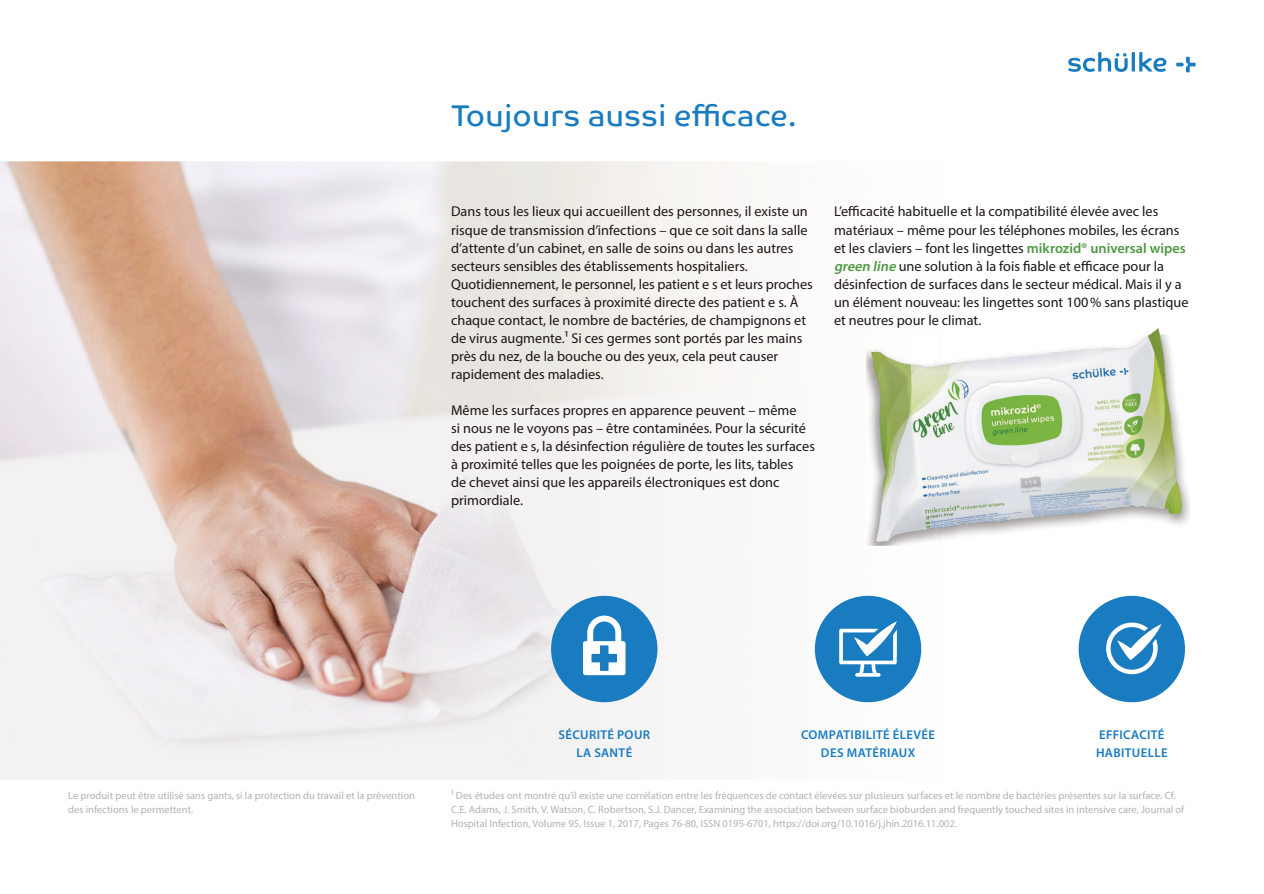
<style>
.page{position:relative;width:1264px;height:894px;background:#fff}
.page>*{position:absolute;margin:0;border:0;box-sizing:border-box;transform-origin:0 0}
.t1{font:30px "Co Text";color:#197bc0}
.t2{font:14.25px/18px "Myriad Pro";color:#1b1715}
.t3{font:600 12.75px/18px "Myriad Pro";letter-spacing:.03em;color:#197bc0;text-align:center}
.t4{font:10.5px/13.5px "Myriad Pro";color:#b3b2b1}
.s1{font-weight:600;color:#4f9843}
.s2{font-weight:600;font-style:italic;color:#4f9843}
</style>
<div class="page">
<svg style="left:1068px;top:52px;width:127px;height:20px"></svg>
<img style="left:0;top:161px;width:922px;height:617px">
<img style="left:866px;top:334px;width:323px;height:211px">
<img style="left:871px;top:326px;width:311px;height:216px">
<div style="left:1078px;top:595px;width:106px;height:107px;background:#197bc0;border-radius:50%"></div>
<svg style="left:1106px;top:622px;width:55px;height:52px"></svg>
<div style="left:814px;top:595px;width:107px;height:107px;background:#197bc0;border-radius:50%"></div>
<svg style="left:839px;top:621px;width:57px;height:55px"></svg>
<div style="left:551px;top:595px;width:106px;height:107px;background:#197bc0;border-radius:50%"></div>
<svg style="left:583px;top:615px;width:42px;height:60px"></svg>
<h1 class="t1" style="left:451px;top:103px;width:347px">Toujours aussi efficace.</h1>
<p class="t2" style="left:451px;top:204px;width:363px">Dans tous les lieux qui accueillent des personnes, il existe un risque de transmission d’infections – que ce soit dans la salle d’attente d’un cabinet, en salle de soins ou dans les autres secteurs sensibles des établissements hospitaliers.<br>Quotidiennement, le personnel, les patient e s et leurs proches touchent des surfaces à proximité directe des patient e s. À chaque contact, le nombre de bactéries, de champignons et de virus augmente.1 Si ces germes sont portés par les mains près du nez, de la bouche ou des yeux, cela peut causer rapidement des maladies.</p>
<p class="t2" style="left:451px;top:402px;width:365px">Même les surfaces propres en apparence peuvent – même<br>si nous ne le voyons pas – être contaminées. Pour la sécurité des patient e s, la désinfection régulière de toutes les surfaces à proximité telles que les poignées de porte, les lits, tables<br>de chevet ainsi que les appareils électroniques est donc primordiale.</p>
<p class="t2" style="left:834px;top:204px;width:356px">L’efficacité habituelle et la compatibilité élevée avec les matériaux – même pour les téléphones mobiles, les écrans et les claviers – font les lingettes <span class="s1">mikrozid® universal wipes </span><span class="s2">greenline</span>une solution à la fois fiable et efficace pour la désinfection de surfaces dans le secteur médical. Mais il y a un élément nouveau: les lingettes sont 100% sans plastique et neutres pour le climat.</p>
<p class="t4" style="left:68px;top:789px;width:348px">Le produit peut être utilisé sans gants, si la protection du travail et la prévention des infections le permettent.</p>
<p class="t3" style="left:558px;top:726px;width:93px">SÉCURITÉ POUR<br>LA SANTÉ</p>
<p class="t3" style="left:801px;top:726px;width:135px">COMPATIBILITÉ ÉLEVÉE<br>DES MATÉRIAUX</p>
<p class="t3" style="left:1095px;top:726px;width:73px;text-align:left">EFFICACITÉ<br>HABITUELLE</p>
<p class="t4" style="left:451px;top:789px;width:734px">1 Des études ont montré qu’il existe une corrélation entre les fréquences de contact élevées sur plusieurs surfaces et le nombre de bactéries présentes sur la surface. Cf.<br>C.E. Adams, J. Smith, V. Watson, C. Robertson, S.J. Dancer, Examining the association between surface bioburden and frequently touched sites in intensive care, Journal of<br>Hospital Infection, Volume 95, Issue 1, 2017, Pages 76-80, ISSN 0195-6701, https://doi.org/10.1016/j.jhin.2016.11.002.</p>
</div>
